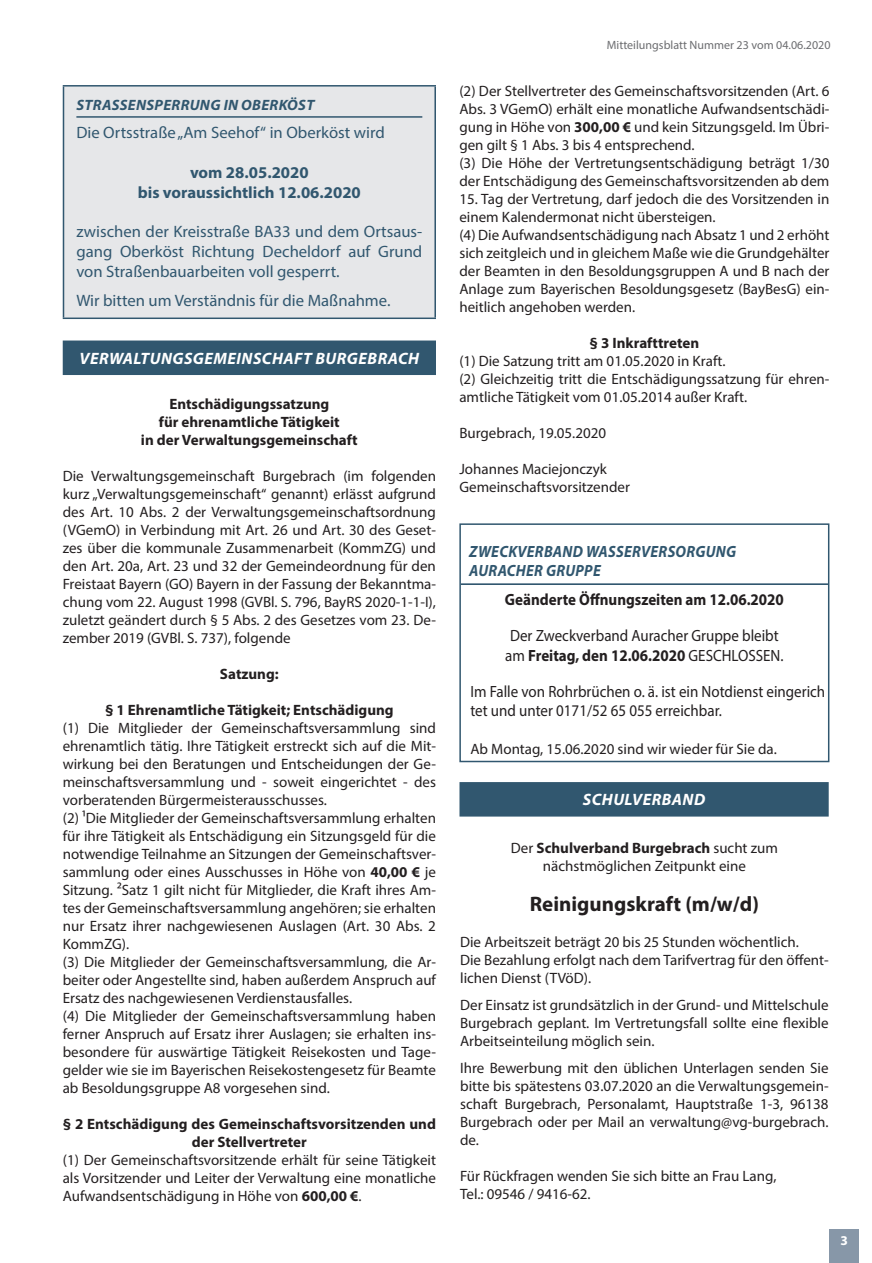
<style>
.page{position:relative;width:872px;height:1263px;background:#fff}
.page>*{position:absolute;margin:0;border:0;box-sizing:border-box;transform-origin:0 0}
.Überschrift_H2{font:700 21px "Myriad Pro";color:#231f20}
.Fließtext{font:16.5px/19.8px "Myriad Pro";color:#31576f;text-align:justify}
.Rubrik{font:italic 700 16.5px "Myriad Pro";letter-spacing:.03em;color:#fff}
.Fließtext-2{font:700 16.5px "Myriad Pro";color:#31576f}
.Überschrift_H2-2{font:16.35px "Myriad Pro";color:#231f20;scale:.92 1}
.Überschrift_H2-3{font:700 16.35px "Myriad Pro";color:#231f20;scale:.92 1}
.Überschrift_H1{font:italic 700 16.35px/19.5px "Myriad Pro";letter-spacing:.02em;color:#31576f;scale:.92 1}
.Überschrift_H2-4{font:15px/18px "Myriad Pro";color:#231f20;text-align:justify}
.Überschrift_H2-5{font:700 15px/18px "Myriad Pro";color:#231f20;text-align:center}
.Überschrift_H1-2{font:italic 700 15px "Myriad Pro";letter-spacing:.02em;color:#31576f}
.t1{font:700 13.5px "Myriad Pro";color:#fff}
.t2{font:12px "Myriad Pro";color:#6c6d70}
.s1{font-weight:700}
.s2{font-weight:400}
</style>
<div class="page">
<div style="left:63px;top:340px;width:373px;height:35px;background:#31576f"></div>
<hr style="left:461px;top:583px;width:367px;height:2px;background:#31576f">
<div style="left:459px;top:523px;width:370px;height:239px;border:2px solid #31576f"></div>
<div style="left:459px;top:782px;width:369px;height:34px;background:#31576f"></div>
<div style="left:63px;top:86px;width:372px;height:232px;background:#e6e7e9"></div>
<hr style="left:63px;top:87px;width:1px;height:231px;background:#31576f">
<hr style="left:63px;top:85px;width:373px;height:2px;background:#31576f">
<hr style="left:434px;top:87px;width:2px;height:231px;background:#31576f">
<hr style="left:63px;top:318px;width:373px;height:1px;background:#31576f">
<hr style="left:76px;top:116px;width:346px;height:2px;background:#31576f">
<div style="left:829px;top:1229px;width:30px;height:34px;background:#8797a8"></div>
<p class="Überschrift_H1-2" style="left:77px;top:95px;width:239px">STRASSENSPERRUNG IN OBERKÖST</p>
<p class="Fließtext" style="left:76px;top:122px;width:310px">Die Ortsstraße „Am Seehof“ in Oberköst wird</p>
<p class="Fließtext-2" style="left:190px;top:161px;width:120px">vom 28.05.2020</p>
<p class="Fließtext-2" style="left:138px;top:181px;width:224px">bis voraussichtlich 12.06.2020</p>
<p class="Fließtext" style="left:76px;top:221px;width:347px">zwischen der Kreisstraße BA33 und dem Ortsaus&shy;gang Oberköst Richtung Decheldorf auf Grund von Straßenbauarbeiten voll gesperrt.</p>
<p class="Fließtext" style="left:76px;top:290px;width:315px">Wir bitten um Verständnis für die Maßnahme.</p>
<p class="Rubrik" style="left:79px;top:347px;width:341px">VERWALTUNGSGEMEINSCHAFT BURGEBRACH</p>
<p class="Überschrift_H2-5" style="left:169px;top:394px;width:162px">Entschädigungssatzung</p>
<p class="Überschrift_H2-5" style="left:159px;top:412px;width:182px">für ehrenamtliche Tätigkeit</p>
<p class="Überschrift_H2-5" style="left:141px;top:430px;width:218px">in der Verwaltungsgemeinschaft</p>
<p class="Überschrift_H2-4" style="left:63px;top:467px;width:375px">Die Verwaltungsgemeinschaft Burgebrach (im folgenden kurz „Verwaltungsgemeinschaft“ genannt) erlässt aufgrund des Art. 10 Abs. 2 der Verwaltungsgemeinschaftsordnung (VGemO) in Verbindung mit Art. 26 und Art. 30 des Geset&shy;zes über die kommunale Zusammenarbeit (KommZG) und den Art. 20a, Art. 23 und 32 der Gemeindeordnung für den Freistaat Bayern (GO) Bayern in der Fassung der Bekanntma&shy;chung vom 22. August 1998 (GVBl. S. 796, BayRS 2020-1-1-I), zuletzt geändert durch § 5 Abs. 2 des Gesetzes vom 23. De&shy;zember 2019 (GVBl. S. 737), folgende</p>
<p class="Überschrift_H2-5" style="left:220px;top:664px;width:60px">Satzung:</p>
<p class="Überschrift_H2-5" style="left:105px;top:700px;width:290px">§ 1 Ehrenamtliche Tätigkeit; Entschädigung</p>
<p class="Überschrift_H2-4" style="left:63px;top:719px;width:375px">(1) Die Mitglieder der Gemeinschaftsversammlung sind ehrenamtlich tätig. Ihre Tätigkeit erstreckt sich auf die Mit&shy;wirkung bei den Beratungen und Entscheidungen der Ge&shy;meinschaftsversammlung und - soweit eingerichtet - des vorberatenden Bürgermeisterausschusses.</p>
<p class="Überschrift_H2-4" style="left:63px;top:809px;width:375px">(2) 1Die Mitglieder der Gemeinschaftsversammlung erhalten für ihre Tätigkeit als Entschädigung ein Sitzungsgeld für die notwendige Teilnahme an Sitzungen der Gemeinschaftsver&shy;sammlung oder eines Ausschusses in Höhe von <span class="s1">40,00 €</span> je Sitzung. 2Satz 1 gilt nicht für Mitglieder, die Kraft ihres Am&shy;tes der Gemeinschaftsversammlung angehören; sie erhalten nur Ersatz ihrer nachgewiesenen Auslagen (Art. 30 Abs. 2<br>KommZG).</p>
<p class="Überschrift_H2-4" style="left:63px;top:953px;width:375px">(3) Die Mitglieder der Gemeinschaftsversammlung, die Ar&shy;beiter oder Angestellte sind, haben außerdem Anspruch auf Ersatz des nachgewiesenen Verdienstausfalles.</p>
<p class="Überschrift_H2-4" style="left:63px;top:1007px;width:375px">(4) Die Mitglieder der Gemeinschaftsversammlung haben ferner Anspruch auf Ersatz ihrer Auslagen; sie erhalten ins&shy;besondere für auswärtige Tätigkeit Reisekosten und Tage&shy;gelder wie sie im Bayerischen Reisekostengesetz für Beamte ab Besoldungsgruppe A8 vorgesehen sind.</p>
<p class="Überschrift_H2-5" style="left:63px;top:1114px;width:375px">§ 2 Entschädigung des Gemeinschaftsvorsitzenden und der Stellvertreter</p>
<p class="Überschrift_H2-4" style="left:63px;top:1151px;width:375px">(1) Der Gemeinschaftsvorsitzende erhält für seine Tätigkeit als Vorsitzender und Leiter der Verwaltung eine monatliche Aufwandsentschädigung in Höhe von <span class="s1">600,00 €</span>.</p>
<p class="t2" style="left:607px;top:38px;width:225px">Mitteilungsblatt Nummer 23 vom 04.06.2020</p>
<p class="Überschrift_H2-4" style="left:459px;top:82px;width:371px">(2) Der Stellvertreter des Gemeinschaftsvorsitzenden (Art. 6<br>Abs. 3 VGemO) erhält eine monatliche Aufwandsentschädi&shy;gung in Höhe von <span class="s1">300,00 €</span> und kein Sitzungsgeld. Im Übri&shy;gen gilt § 1 Abs. 3 bis 4 entsprechend.</p>
<p class="Überschrift_H2-4" style="left:459px;top:154px;width:371px">(3) Die Höhe der Vertretungsentschädigung beträgt 1/30 der Entschädigung des Gemeinschaftsvorsitzenden ab dem</p>
<p class="Überschrift_H2-4" style="left:459px;top:190px;width:371px">15. Tag der Vertretung, darf jedoch die des Vorsitzenden in einem Kalendermonat nicht übersteigen.</p>
<p class="Überschrift_H2-4" style="left:459px;top:226px;width:371px">(4) Die Aufwandsentschädigung nach Absatz 1 und 2 erhöht sich zeitgleich und in gleichem Maße wie die Grundgehälter der Beamten in den Besoldungsgruppen A und B nach der Anlage zum Bayerischen Besoldungsgesetz (BayBesG) ein&shy;heitlich angehoben werden.</p>
<p class="Überschrift_H2-5" style="left:589px;top:334px;width:111px">§ 3 Inkrafttreten</p>
<p class="Überschrift_H2-4" style="left:459px;top:352px;width:268px">(1) Die Satzung tritt am 01.05.2020 in Kraft.</p>
<p class="Überschrift_H2-4" style="left:459px;top:370px;width:371px">(2) Gleichzeitig tritt die Entschädigungssatzung für ehren&shy;amtliche Tätigkeit vom 01.05.2014 außer Kraft.</p>
<p class="Überschrift_H2-4" style="left:459px;top:424px;width:148px">Burgebrach, 19.05.2020</p>
<p class="Überschrift_H2-4" style="left:459px;top:460px;width:149px">Johannes Maciejonczyk</p>
<p class="Überschrift_H2-4" style="left:459px;top:478px;width:172px">Gemeinschaftsvorsitzender</p>
<p class="Überschrift_H1" style="left:469px;top:541px;width:292px">ZWECKVERBAND WASSERVERSORGUNG<br>AURACHER GRUPPE</p>
<p class="Überschrift_H2-3" style="left:505px;top:589px;width:305px">Geänderte Öffnungszeiten am 12.06.2020</p>
<p class="Überschrift_H2-2" style="left:510px;top:626px;width:293px">Der Zweckverband Auracher Gruppe bleibt</p>
<p class="Überschrift_H2-3" style="left:505px;top:644px;width:304px"><span class="s2">am</span> Freitag, den 12.06.2020 <span class="s2">GESCHLOSSEN.</span></p>
<p class="Überschrift_H2-2" style="left:470px;top:681px;width:387px">Im Falle von Rohrbrüchen o. ä. ist ein Notdienst eingerich</p>
<p class="Überschrift_H2-2" style="left:470px;top:701px;width:275px">tet und unter 0171/52 65 055 erreichbar.</p>
<p class="Überschrift_H2-4" style="left:470px;top:739px;width:308px">Ab Montag, 15.06.2020 sind wir wieder für Sie da.</p>
<p class="Rubrik" style="left:583px;top:789px;width:124px">SCHULVERBAND</p>
<p class="Überschrift_H2-5" style="left:511px;top:839px;width:268px"><span class="s2">Der</span> Schulverband Burgebrach <span class="s2">sucht zum</span></p>
<p class="Überschrift_H2-4" style="left:543px;top:857px;width:205px">nächstmöglichen Zeitpunkt eine</p>
<p class="Überschrift_H2" style="left:530px;top:891px;width:231px">Reinigungskraft (m/w/d)</p>
<p class="Überschrift_H2-4" style="left:460px;top:933px;width:340px">Die Arbeitszeit beträgt 20 bis 25 Stunden wöchentlich.</p>
<p class="Überschrift_H2-4" style="left:460px;top:951px;width:370px">Die Bezahlung erfolgt nach dem Tarifvertrag für den öffent&shy;lichen Dienst (TVöD).</p>
<p class="Überschrift_H2-4" style="left:460px;top:996px;width:370px">Der Einsatz ist grundsätzlich in der Grund- und Mittelschule Burgebrach geplant. Im Vertretungsfall sollte eine flexible Arbeitseinteilung möglich sein.</p>
<p class="Überschrift_H2-4" style="left:460px;top:1059px;width:370px">Ihre Bewerbung mit den üblichen Unterlagen senden Sie bitte bis spätestens 03.07.2020 an die Verwaltungsgemein&shy;schaft Burgebrach, Personalamt, Hauptstraße 1-3, 96138<br>Burgebrach oder per Mail an verwaltung@vg-burgebrach. de.</p>
<p class="Überschrift_H2-4" style="left:460px;top:1167px;width:318px">Für Rückfragen wenden Sie sich bitte an Frau Lang,</p>
<p class="Überschrift_H2-4" style="left:460px;top:1185px;width:132px">Tel.: 09546 / 9416-62.</p>
<p class="t1" style="left:840px;top:1231px;width:9px">3</p>
</div>
